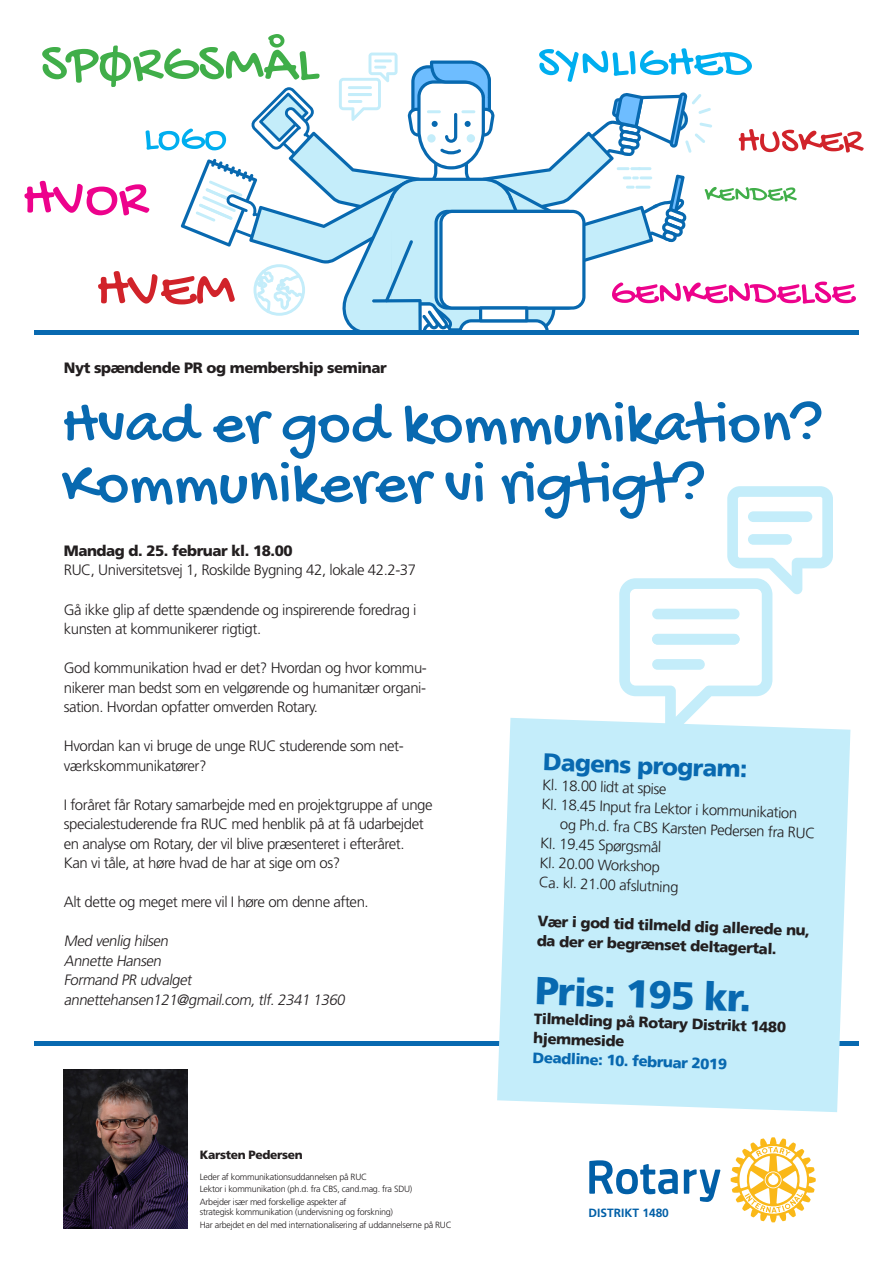
<style>
.page{position:relative;width:893px;height:1263px;background:#fff}
.page>*{position:absolute;margin:0;border:0;box-sizing:border-box;transform-origin:0 0}
.t1{font:63px "Gochi Hand";color:#0869b0}
.t2{font:900 39px "Frutiger";color:#0869b0}
.t3{font:900 24px "Frutiger";color:#0869b0}
.t4{font:300 15px/19.5px "Frutiger";letter-spacing:-.03em;color:#231f20}
.t5{font:900 15px/19.5px "Frutiger";letter-spacing:-.03em;color:#231f20}
.t6{font:italic 300 15px "Frutiger";color:#231f20}
.t7{font:900 15px "Frutiger";color:#0869b0}
.t8{font:900 12px "Frutiger";letter-spacing:-.03em;color:#231f20}
.t9{font:700 12px "Frutiger";color:#015fa7}
.t10{font:300 9px/10.5px "Frutiger";letter-spacing:-.03em;color:#231f20}
</style>
<div class="page">
<svg style="left:24px;top:34px;width:840px;height:301px"></svg>
<hr style="left:34px;top:1042px;width:825px;height:4px;background:#0869b0">
<svg style="left:589px;top:1160px;width:131px;height:42px"></svg>
<svg style="left:731px;top:1137px;width:85px;height:85px"></svg>
<div style="left:497px;top:718px;width:353px;height:394px;background:#c4edfa"></div>
<img style="left:64px;top:1069px;width:123px;height:160px">
<svg style="left:619px;top:486px;width:214px;height:249px"></svg>
<div style="left:748px;top:511px;width:64px;height:11px;background:#c4edfa;border-radius:5px"></div>
<div style="left:748px;top:534px;width:44px;height:11px;background:#c4edfa;border-radius:5px"></div>
<p class="t5" style="left:64px;top:358px;width:325px">Nyt spændende PR og membership seminar</p>
<p class="t1" style="left:62px;top:391px;width:762px">Hvad er god kommunikation?</p>
<p class="t1" style="left:62px;top:451px;width:645px">Kommunikerer vi rigtigt?</p>
<p class="t5" style="left:64px;top:541px;width:230px">Mandag d. 25. februar kl. 18.00</p>
<p class="t4" style="left:64px;top:561px;width:354px">RUC, Universitetsvej 1, Roskilde Bygning 42, lokale 42.2-37</p>
<p class="t4" style="left:64px;top:600px;width:354px">Gå ikke glip af dette spændende og inspirerende foredrag i kunsten at kommunikerer rigtigt.</p>
<p class="t4" style="left:64px;top:658px;width:365px;text-align:justify">God kommunikation hvad er det? Hvordan og hvor kommu&shy;nikerer man bedst som en velgørende og humanitær organi&shy;sation. Hvordan opfatter omverden Rotary.</p>
<p class="t4" style="left:64px;top:736px;width:341px">Hvordan kan vi bruge de unge RUC studerende som net&shy;værkskommunikatører?</p>
<p class="t4" style="left:64px;top:795px;width:370px">I foråret får Rotary samarbejde med en projektgruppe af unge specialestuderende fra RUC med henblik på at få udarbejdet en analyse om Rotary, der vil blive præsenteret i efteråret.</p>
<p class="t4" style="left:64px;top:853px;width:278px">Kan vi tåle, at høre hvad de har at sige om os?</p>
<p class="t4" style="left:64px;top:892px;width:306px">Alt dette og meget mere vil I høre om denne aften.</p>
<p class="t6" style="left:64px;top:932px;width:109px">Med venlig hilsen</p>
<p class="t6" style="left:64px;top:952px;width:102px">Annette Hansen</p>
<p class="t6" style="left:64px;top:971px;width:132px">Formand PR udvalget</p>
<p class="t6" style="left:64px;top:991px;width:285px">annettehansen121@gmail.com,tlf.2341 1360</p>
<p class="t8" style="left:200px;top:1147px;width:104px">Karsten Pedersen</p>
<p class="t10" style="left:200px;top:1171px;width:169px">Leder af kommunikationsuddannelsen på RUC</p>
<p class="t10" style="left:200px;top:1184px;width:214px">Lektor i kommunikation (ph.d. fra CBS, cand.mag. fra SDU)</p>
<p class="t10" style="left:200px;top:1197px;width:195px">Arbejder især med forskellige aspekter af<br>strategisk kommunikation (undervisning og forskning)</p>
<p class="t10" style="left:200px;top:1220px;width:253px">Har arbejdet en del med internationalisering af uddannelserne på RUC</p>
<p class="t3" style="left:544px;top:747px;width:206px;rotate:2deg">Dagens program:</p>
<p class="t4" style="left:543px;top:775px;width:126px;rotate:2deg">Kl. 18.00 lidt at spise</p>
<p class="t4" style="left:561px;top:795px;width:257px;text-indent:-19px;rotate:2deg">Kl. 18.45 Input fra Lektor i kommunikation og Ph.d. fra CBS Karsten Pedersen fra RUC</p>
<p class="t4" style="left:541px;top:834px;width:123px;rotate:2deg">Kl. 19.45 Spørgsmål</p>
<p class="t4" style="left:540px;top:853px;width:122px;rotate:2deg">Kl. 20.00 Workshop</p>
<p class="t4" style="left:539px;top:872px;width:141px;rotate:2deg">Ca. kl. 21.00 afslutning</p>
<p class="t5" style="left:538px;top:911px;width:274px;rotate:2deg">Vær i god tid tilmeld dig allerede nu, da der er begrænset deltagertal.</p>
<p class="t2" style="left:536px;top:967px;width:218px;rotate:2deg">Pris: 195 kr.</p>
<p class="t5" style="left:534px;top:1008px;width:254px;rotate:2deg">Tilmelding på Rotary Distrikt 1480</p>
<p class="t5" style="left:534px;top:1028px;width:92px;rotate:2deg">hjemmeside</p>
<p class="t7" style="left:533px;top:1048px;width:196px;rotate:2deg">Deadline: 10. februar 2019</p>
<p class="t9" style="left:589px;top:1205px;width:82px">DISTRIKT 1480</p>
</div>
